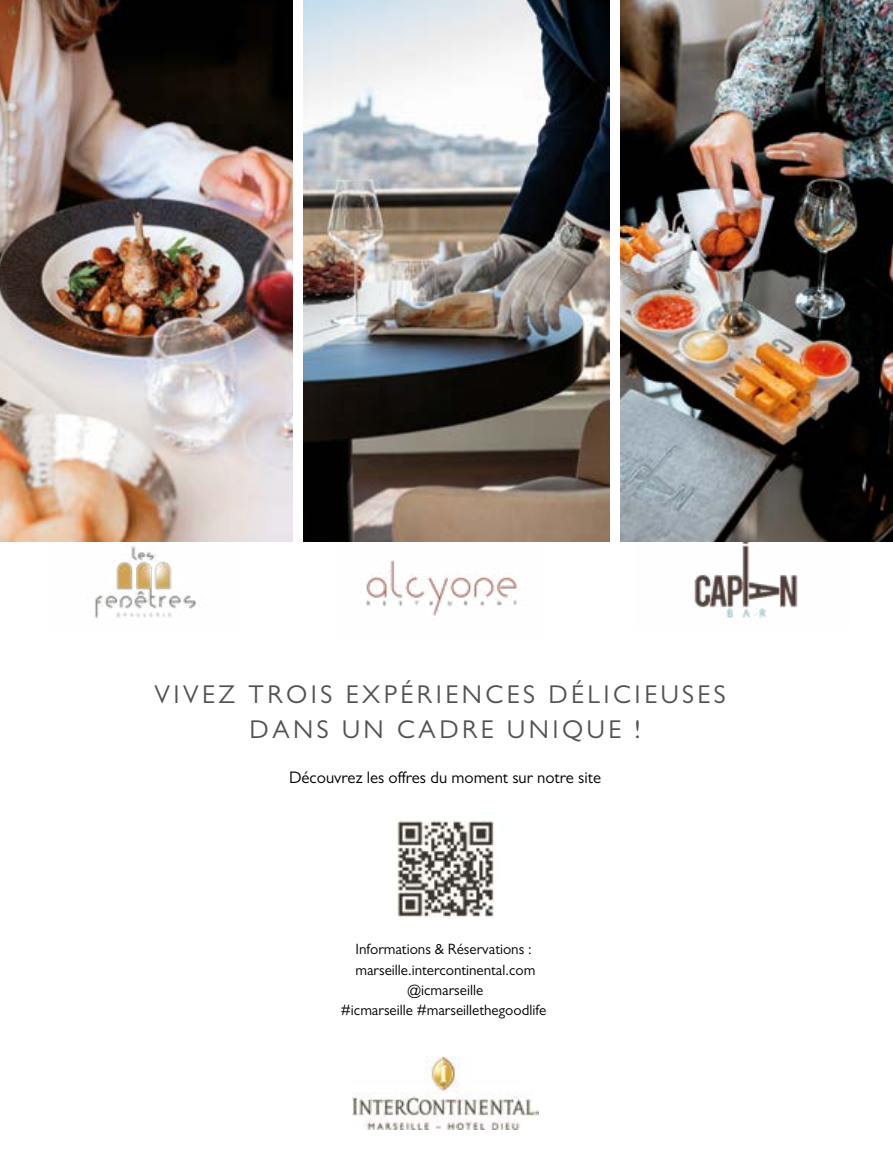
<style>
.page{position:relative;width:893px;height:1149px;background:#fff}
.page>*{position:absolute;margin:0;border:0;box-sizing:border-box;transform-origin:0 0}
.t1{font:25.8px/35px "Gill Sans";letter-spacing:.135em;color:#545353;text-align:center}
.t2{font:16.8px "Gill Sans";color:#000}
.t3{font:15px/20.2px "Gill Sans";color:#000;text-align:center}
</style>
<div class="page">
<img style="left:353px;top:1056px;width:185px;height:73px">
<img style="left:0;top:0;width:292px;height:541px">
<img style="left:334px;top:541px;width:211px;height:79px">
<img style="left:50px;top:536px;width:191px;height:83px">
<img style="left:635px;top:541px;width:215px;height:79px">
<img style="left:397px;top:820px;width:97px;height:98px">
<img style="left:303px;top:0;width:307px;height:541px">
<img style="left:620px;top:0;width:273px;height:541px">
<h1 class="t1" style="left:155px;top:676px;width:573px">VIVEZ TROIS EXPÉRIENCES DÉLICIEUSES<br>DANS UN CADRE UNIQUE !</h1>
<p class="t2" style="left:289px;top:767px;width:314px">Découvrez les offres du moment sur notre site</p>
<p class="t3" style="left:341px;top:938px;width:207px">Informations &amp; Réservations : marseille.intercontinental.com @icmarseille<br>#icmarseille #marseillethegoodlife</p>
</div>
